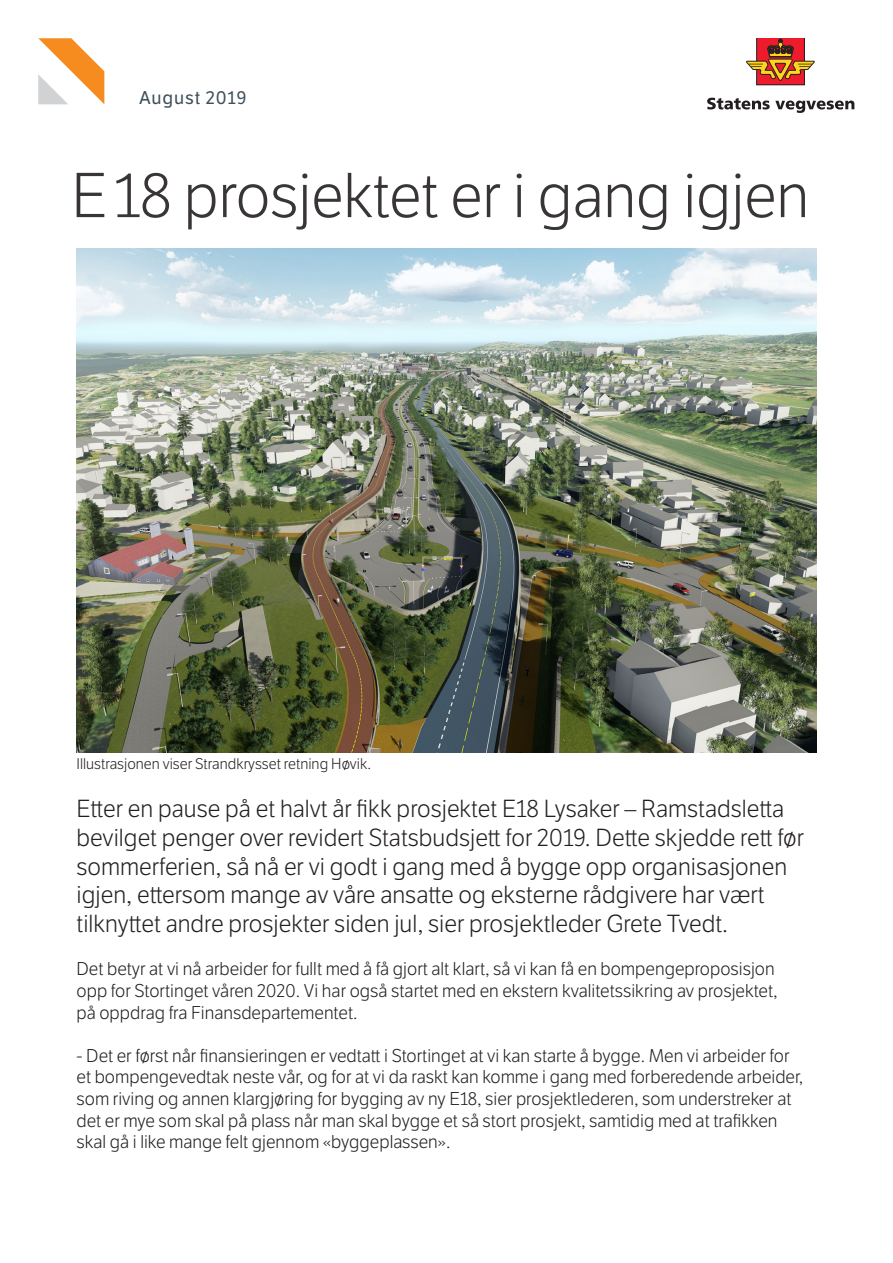
<style>
.page{position:relative;width:893px;height:1263px;background:#fff}
.page>*{position:absolute;margin:0;border:0;box-sizing:border-box;transform-origin:0 0}
.t1{font:300 61.5px "LFT Etica";letter-spacing:-.005em;color:#231f20}
.t2{font:300 24px/28.8px "LFT Etica";color:#231f20}
.t3{font:300 18px/21.6px "LFT Etica";color:#231f20}
.t4{font:18px "LFT Etica";letter-spacing:.05em;color:#3d4f59}
.t5{font:300 15px "LFT Etica";color:#231f20}
</style>
<div class="page">
<svg style="left:38px;top:38px;width:66px;height:66px"></svg>
<svg style="left:707px;top:98px;width:147px;height:15px"></svg>
<svg style="left:746px;top:38px;width:69px;height:47px"></svg>
<img style="left:77px;top:249px;width:739px;height:504px">
<p class="t4" style="left:139px;top:87px;width:109px">August 2019</p>
<h1 class="t1" style="left:71px;top:161px;width:739px">E 18 prosjektet er i gang igjen</h1>
<p class="t5" style="left:77px;top:755px;width:296px">Illustrasjonen viser Strandkrysset retning Høvik.</p>
<p class="t2" style="left:77px;top:795px;width:729px">Etter en pause på et halvt år fikk prosjektet E18 Lysaker – Ramstadsletta bevilget penger over revidert Statsbudsjett for 2019. Dette skjedde rett før sommerferien, så nå er vi godt i gang med å bygge opp organisasjonen igjen, ettersom mange av våre ansatte og eksterne rådgivere har vært tilknyttet andre prosjekter siden jul, sier prosjektleder Grete Tvedt.</p>
<p class="t3" style="left:77px;top:959px;width:703px">Det betyr at vi nå arbeider for fullt med å få gjort alt klart, så vi kan få en bompengeproposisjon opp for Stortinget våren 2020. Vi har også startet med en ekstern kvalitetssikring av prosjektet, på oppdrag fra Finansdepartementet.</p>
<p class="t3" style="left:77px;top:1045px;width:728px">- Det er først når finansieringen er vedtatt i Stortinget at vi kan starte å bygge. Men vi arbeider for et bompengevedtak neste vår, og for at vi da raskt kan komme i gang med forberedende arbeider, som riving og annen klargjøring for bygging av ny E18, sier prosjektlederen, som understreker at det er mye som skal på plass når man skal bygge et så stort prosjekt, samtidig med at trafikken skal gå i like mange felt gjennom «byggeplassen».</p>
</div>
